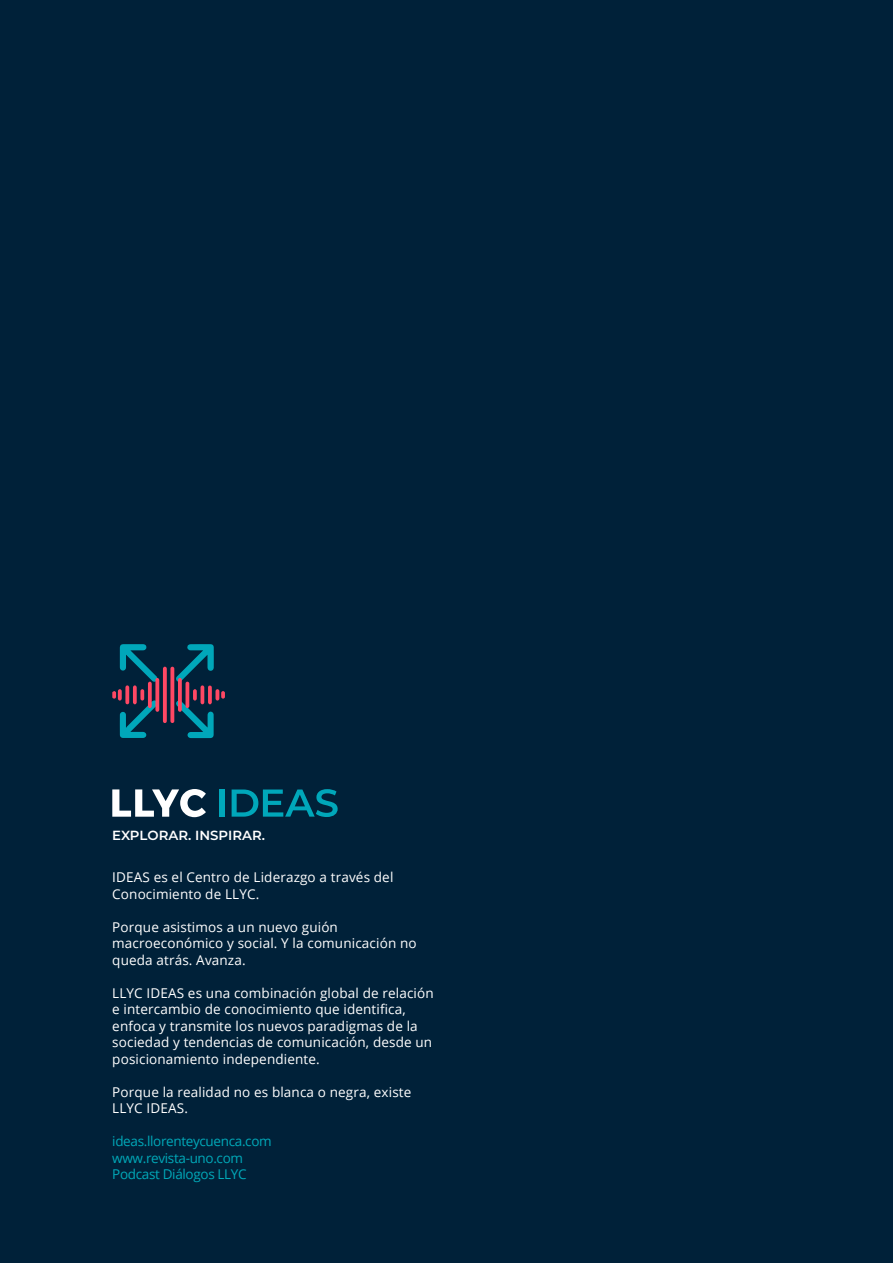
<style>
.page{position:relative;width:893px;height:1263px;background:#002139}
.page>*{position:absolute;margin:0;border:0;box-sizing:border-box;transform-origin:0 0}
.t1{font:13.5px/16.5px "Open Sans";letter-spacing:.01em;color:#fff}
.t2{font:13.5px/16.5px "Open Sans";letter-spacing:-.025em;color:#00a9b9}
.t3{font:600 13.2px "Montserrat";color:#fff}
</style>
<div class="page">
<div style="left:220px;top:789px;width:5px;height:28px;background:#00a7ba"></div>
<svg style="left:232px;top:789px;width:106px;height:28px"></svg>
<svg style="left:112px;top:789px;width:94px;height:28px"></svg>
<svg style="left:112px;top:644px;width:113px;height:94px"></svg>
<p class="t3" style="left:112px;top:826px;width:155px">EXPLORAR. INSPIRAR.</p>
<p class="t1" style="left:112px;top:869px;width:283px">IDEAS es el Centro de Liderazgo a través del<br>Conocimiento de LLYC.</p>
<p class="t1" style="left:112px;top:918px;width:306px">Porque asistimos a un nuevo guión macroeconómico y social. Y la comunicación no queda atrás. Avanza.</p>
<p class="t1" style="left:112px;top:984px;width:323px">LLYC IDEAS es una combinación global de relación e intercambio de conocimiento que identifica, enfoca y transmite los nuevos paradigmas de la sociedad y tendencias de comunicación, desde un posicionamiento independiente.</p>
<p class="t1" style="left:112px;top:1083px;width:301px">Porque la realidad no es blanca o negra, existe<br>LLYC IDEAS.</p>
<p class="t2" style="left:112px;top:1133px;width:161px">ideas.llorenteycuenca.com www.revista-uno.com<br>Podcast Diálogos LLYC</p>
</div>
